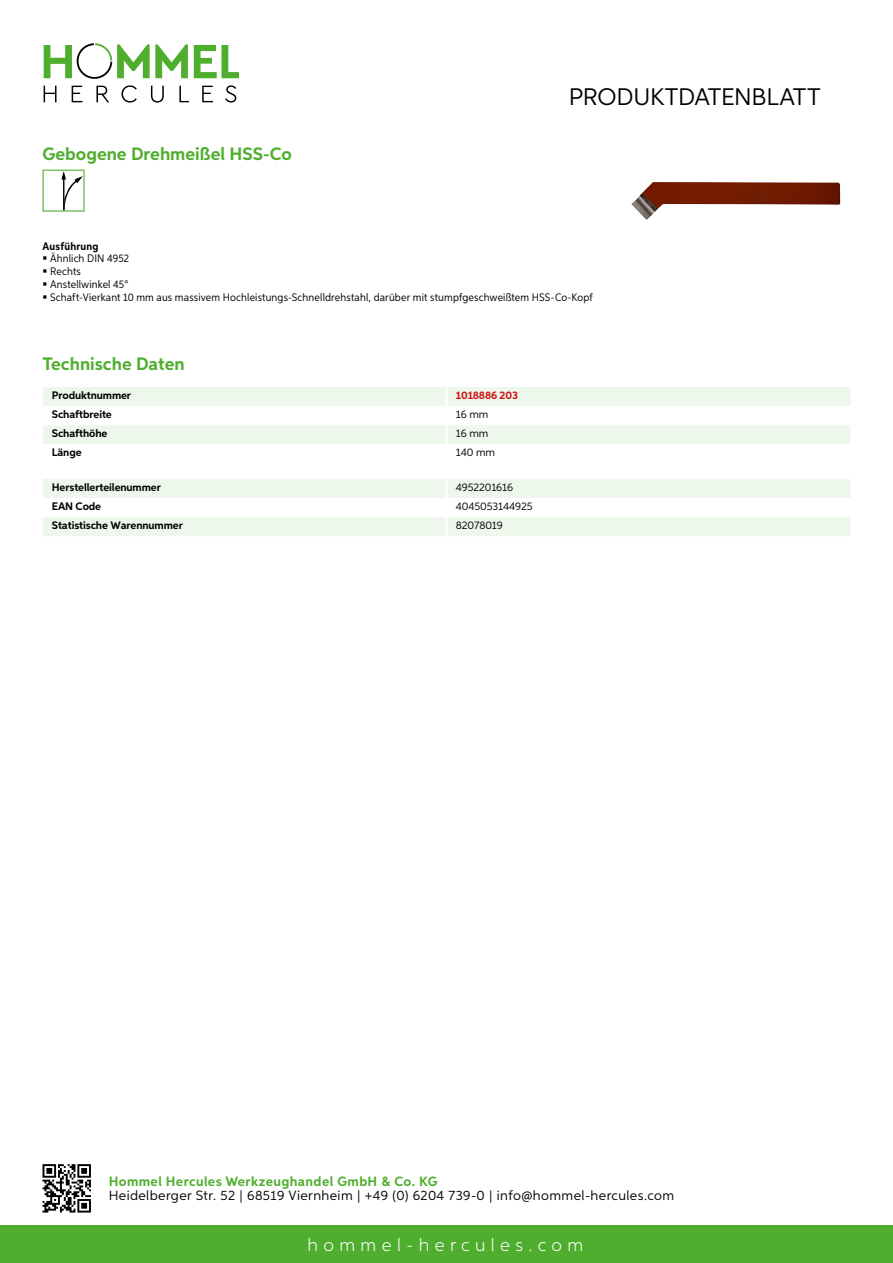
<style>
.page{position:relative;width:893px;height:1263px;background:#fff}
.page>*{position:absolute;margin:0;border:0;box-sizing:border-box;transform-origin:0 0}
.t1{font:24px "Aspira";letter-spacing:-.01em;color:#000}
.t2{font:700 18px "Aspira";color:#50ae2f}
.t3{font:300 18px "Aspira";letter-spacing:.3em;color:#fff}
.t4{font:13.5px "Aspira";letter-spacing:.03em;color:#000}
.t5{font:700 13.5px "Aspira";letter-spacing:.03em;color:#50ae2f}
.t6{font:10.95px/12.8px "Aspira Nar";letter-spacing:.015em;color:#000}
.t7{font:700 10.95px "Aspira";letter-spacing:-.01em;color:#000}
.t8{font:10.95px "Aspira";letter-spacing:-.01em;color:#000}
.t9{font:700 10.95px "Aspira";letter-spacing:-.01em;color:#cd1013}
.t10{font:700 10.95px "Aspira Nar";letter-spacing:.02em;color:#000}
</style>
<div class="page">
<div style="left:0;top:1226px;width:893px;height:37px;background:#50ae2f"></div>
<svg style="left:43px;top:1164px;width:48px;height:48px"></svg>
<svg style="left:194px;top:45px;width:45px;height:33px"></svg>
<svg style="left:44px;top:43px;width:144px;height:36px"></svg>
<svg style="left:44px;top:86px;width:13px;height:16px"></svg>
<svg style="left:72px;top:86px;width:10px;height:16px"></svg>
<svg style="left:96px;top:86px;width:13px;height:16px"></svg>
<svg style="left:121px;top:85px;width:16px;height:18px"></svg>
<svg style="left:151px;top:86px;width:13px;height:17px"></svg>
<svg style="left:179px;top:86px;width:10px;height:16px"></svg>
<svg style="left:202px;top:86px;width:11px;height:16px"></svg>
<svg style="left:225px;top:85px;width:11px;height:18px"></svg>
<div style="left:43px;top:387px;width:807px;height:19px;background:#eef7eb"></div>
<div style="left:43px;top:425px;width:807px;height:19px;background:#eef7eb"></div>
<hr style="left:445px;top:387px;width:3px;height:19px;background:#fff">
<hr style="left:445px;top:425px;width:3px;height:19px;background:#fff">
<svg style="left:43px;top:479px;width:807px;height:57px"></svg>
<hr style="left:445px;top:517px;width:3px;height:19px;background:#fff">
<svg style="left:43px;top:170px;width:42px;height:42px"></svg>
<img style="left:631px;top:182px;width:209px;height:38px">
<h2 class="t2" style="left:43px;top:142px;width:251px">Gebogene Drehmeißel HSS-Co</h2>
<h1 class="t1" style="left:569px;top:82px;width:253px">Produktdatenblatt</h1>
<p class="t10" style="left:43px;top:239px;width:58px">Ausführung</p>
<p class="t6" style="left:50px;top:252px;width:544px">Ähnlich DIN 4952<br>Rechts<br>Anstellwinkel 45°<br>Schaft-Vierkant 10 mm aus massivem Hochleistungs-Schnelldrehstahl, darüber mit stumpfgeschweißtem HSS-Co-Kopf</p>
<h2 class="t2" style="left:43px;top:353px;width:144px">Technische Daten</h2>
<p class="t7" style="left:52px;top:388px;width:81px">Produktnummer</p>
<p class="t9" style="left:456px;top:388px;width:64px">1018886 203</p>
<p class="t7" style="left:52px;top:407px;width:61px">Schaftbreite</p>
<p class="t8" style="left:456px;top:408px;width:34px">16 mm</p>
<p class="t7" style="left:52px;top:427px;width:57px">Schafthöhe</p>
<p class="t8" style="left:456px;top:427px;width:34px">16 mm</p>
<p class="t7" style="left:52px;top:446px;width:31px">Länge</p>
<p class="t8" style="left:456px;top:446px;width:41px">140 mm</p>
<p class="t7" style="left:52px;top:480px;width:111px">Herstellerteilenummer</p>
<p class="t8" style="left:456px;top:480px;width:59px">4952201616</p>
<p class="t7" style="left:52px;top:499px;width:51px">EAN Code</p>
<p class="t8" style="left:456px;top:499px;width:78px">4045053144925</p>
<p class="t7" style="left:52px;top:519px;width:132px">Statistische Warennummer</p>
<p class="t8" style="left:456px;top:519px;width:48px">82078019</p>
<p class="t5" style="left:109px;top:1172px;width:330px">Hommel Hercules Werkzeughandel GmbH &amp; Co. KG</p>
<p class="t4" style="left:109px;top:1187px;width:567px">Heidelberger Str. 52 | 68519 Viernheim | +49 (0) 6204 739-0 | info@hommel-hercules.com</p>
<h2 class="t3" style="left:307px;top:1234px;width:277px">hommel-hercules.com</h2>
</div>
